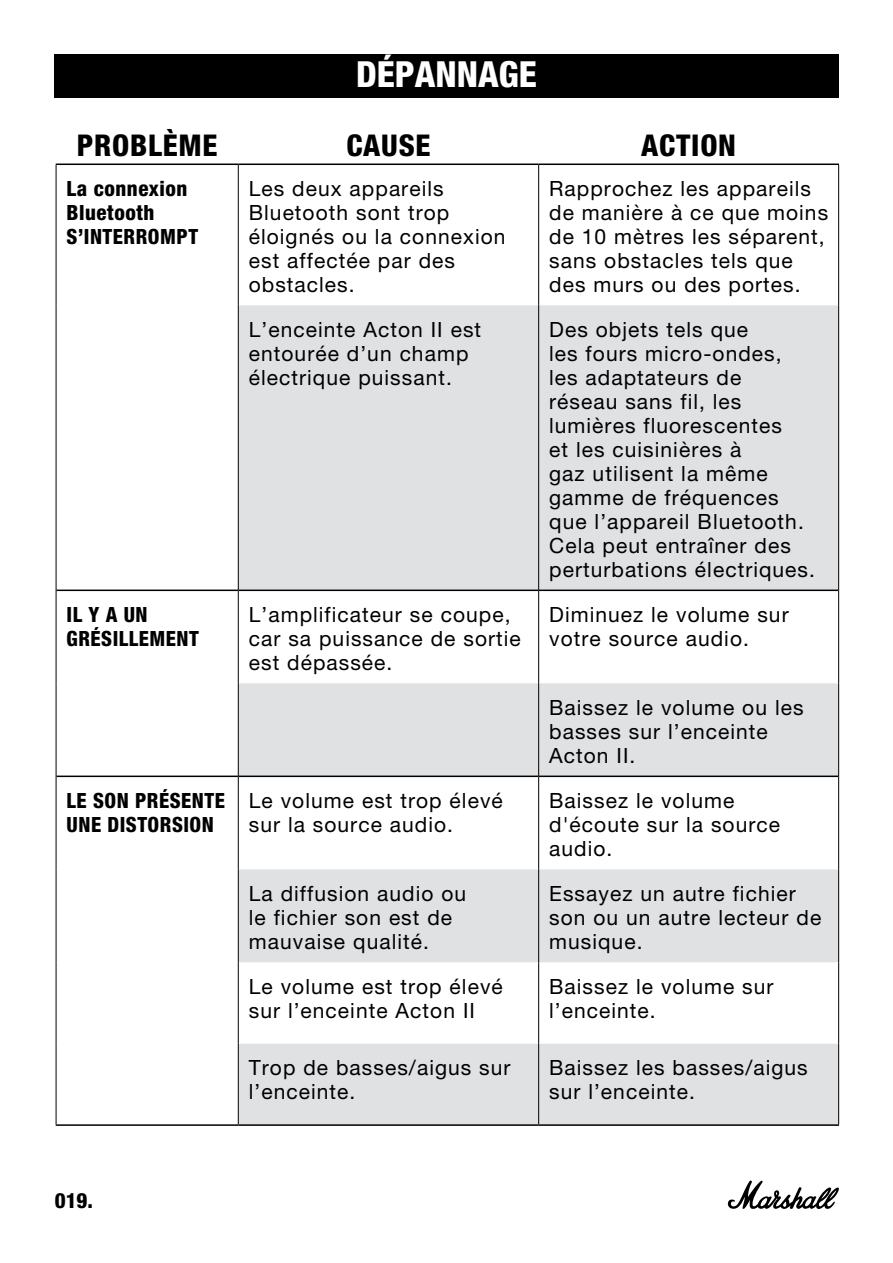
<style>
.page{position:relative;width:893px;height:1263px;background:#fff}
.page>*{position:absolute;margin:0;border:0;box-sizing:border-box;transform-origin:0 0}
.t1{font:800 condensed 36px "Helvetica Neue LT Pro";color:#fff}
.t2{font:800 condensed 30px "Helvetica Neue LT Pro";letter-spacing:.025em;color:#000}
.t3{font:21px/24px "Helvetica Neue LT Pro";letter-spacing:.05em;color:#000}
.t4{font:800 condensed 21px/24px "Helvetica Neue LT Pro";letter-spacing:.025em;color:#000}
.t5{font:800 condensed 21px "Helvetica Neue LT Std";color:#000}
</style>
<div class="page">
<div style="left:54px;top:54px;width:785px;height:44px;background:#000"></div>
<svg style="left:727px;top:1180px;width:112px;height:29px"></svg>
<svg style="left:239px;top:305px;width:599px;height:819px;fill:#e0e1e2"></svg>
<hr style="left:56px;top:589px;width:182px;height:2px;background:#000">
<hr style="left:56px;top:775px;width:182px;height:2px;background:#000">
<hr style="left:56px;top:1124px;width:182px;height:2px;background:#000">
<hr style="left:56px;top:164px;width:182px;height:1px;background:#000">
<hr style="left:238px;top:164px;width:301px;height:1px;background:#000">
<hr style="left:539px;top:164px;width:300px;height:1px;background:#000">
<hr style="left:239px;top:589px;width:299px;height:2px;background:#000">
<hr style="left:539px;top:589px;width:299px;height:2px;background:#000">
<hr style="left:239px;top:775px;width:299px;height:2px;background:#000">
<hr style="left:539px;top:775px;width:299px;height:2px;background:#000">
<hr style="left:238px;top:1124px;width:301px;height:2px;background:#000">
<hr style="left:539px;top:1124px;width:300px;height:2px;background:#000">
<hr style="left:56px;top:165px;width:1px;height:140px;background:#000">
<hr style="left:56px;top:305px;width:1px;height:285px;background:#000">
<hr style="left:56px;top:590px;width:1px;height:93px;background:#000">
<hr style="left:56px;top:683px;width:1px;height:93px;background:#000">
<hr style="left:56px;top:776px;width:1px;height:93px;background:#000">
<hr style="left:56px;top:869px;width:1px;height:93px;background:#000">
<hr style="left:56px;top:962px;width:1px;height:82px;background:#000">
<hr style="left:56px;top:1044px;width:1px;height:80px;background:#000">
<hr style="left:238px;top:165px;width:1px;height:140px;background:#000">
<hr style="left:538px;top:165px;width:1px;height:140px;background:#000">
<hr style="left:838px;top:165px;width:1px;height:140px;background:#000">
<hr style="left:238px;top:305px;width:1px;height:285px;background:#000">
<hr style="left:538px;top:305px;width:1px;height:285px;background:#000">
<hr style="left:838px;top:305px;width:1px;height:285px;background:#000">
<hr style="left:238px;top:590px;width:1px;height:93px;background:#000">
<hr style="left:538px;top:590px;width:1px;height:93px;background:#000">
<hr style="left:838px;top:590px;width:1px;height:93px;background:#000">
<hr style="left:238px;top:683px;width:1px;height:93px;background:#000">
<hr style="left:538px;top:683px;width:1px;height:93px;background:#000">
<hr style="left:838px;top:683px;width:1px;height:93px;background:#000">
<hr style="left:238px;top:776px;width:1px;height:93px;background:#000">
<hr style="left:538px;top:776px;width:1px;height:93px;background:#000">
<hr style="left:838px;top:776px;width:1px;height:93px;background:#000">
<hr style="left:238px;top:869px;width:1px;height:93px;background:#000">
<hr style="left:538px;top:869px;width:1px;height:93px;background:#000">
<hr style="left:838px;top:869px;width:1px;height:93px;background:#000">
<hr style="left:238px;top:962px;width:1px;height:82px;background:#000">
<hr style="left:538px;top:962px;width:1px;height:82px;background:#000">
<hr style="left:838px;top:962px;width:1px;height:82px;background:#000">
<hr style="left:238px;top:1044px;width:1px;height:80px;background:#000">
<hr style="left:538px;top:1044px;width:1px;height:80px;background:#000">
<hr style="left:838px;top:1044px;width:1px;height:80px;background:#000">
<h1 class="t1" style="left:356px;top:52px;width:182px">DÉPANNAGE</h1>
<h2 class="t2" style="left:77px;top:127px;width:142px">PROBLÈME</h2>
<h2 class="t2" style="left:346px;top:127px;width:86px">CAUSE</h2>
<h2 class="t2" style="left:641px;top:127px;width:96px">ACTION</h2>
<p class="t4" style="left:67px;top:176px;width:133px">La connexion<br>Bluetooth<br>S’INTERROMPT</p>
<p class="t3" style="left:249px;top:176px;width:258px">Les deux appareils<br>Bluetooth sont trop éloignés ou la connexion est affectée par des obstacles.</p>
<p class="t3" style="left:549px;top:176px;width:280px">Rapprochez les appareils de manière à ce que moins de 10 mètres les séparent, sans obstacles tels que des murs ou des portes.</p>
<p class="t3" style="left:249px;top:317px;width:234px">L’enceinte Acton II est entourée d’un champ électrique puissant.</p>
<p class="t3" style="left:549px;top:317px;width:267px">Des objets tels que<br>les fours micro-ondes, les adaptateurs de<br>réseau sans fil, les lumières fluorescentes<br>et les cuisinières à<br>gaz utilisent la même gamme de fréquences que l’appareil Bluetooth.<br>Cela peut entraîner des perturbations électriques.</p>
<p class="t4" style="left:67px;top:602px;width:134px">IL Y A UN<br>GRÉSILLEMENT</p>
<p class="t3" style="left:249px;top:602px;width:274px">L’amplificateur se coupe, car sa puissance de sortie est dépassée.</p>
<p class="t3" style="left:549px;top:602px;width:241px">Diminuez le volume sur votre source audio.</p>
<p class="t3" style="left:549px;top:695px;width:256px">Baissez le volume ou les basses sur l’enceinte<br>Acton II.</p>
<p class="t4" style="left:67px;top:788px;width:160px">LE SON PRÉSENTE<br>UNE DISTORSION</p>
<p class="t3" style="left:249px;top:788px;width:256px">Le volume est trop élevé sur la source audio.</p>
<p class="t3" style="left:549px;top:788px;width:232px">Baissez le volume d'écoute sur la source audio.</p>
<p class="t3" style="left:249px;top:881px;width:219px">La diffusion audio ou le fichier son est de mauvaise qualité.</p>
<p class="t3" style="left:549px;top:881px;width:274px">Essayez un autre fichier son ou un autre lecteur de musique.</p>
<p class="t3" style="left:249px;top:974px;width:256px">Le volume est trop élevé sur l’enceinte Acton II</p>
<p class="t3" style="left:549px;top:974px;width:226px">Baissez le volume sur l’enceinte.</p>
<p class="t5" style="left:55px;top:1187px;width:40px">019.</p>
<p class="t3" style="left:249px;top:1055px;width:263px">Trop de basses/aigus sur l’enceinte.</p>
<p class="t3" style="left:549px;top:1055px;width:260px">Baissez les basses/aigus sur l’enceinte.</p>
</div>
